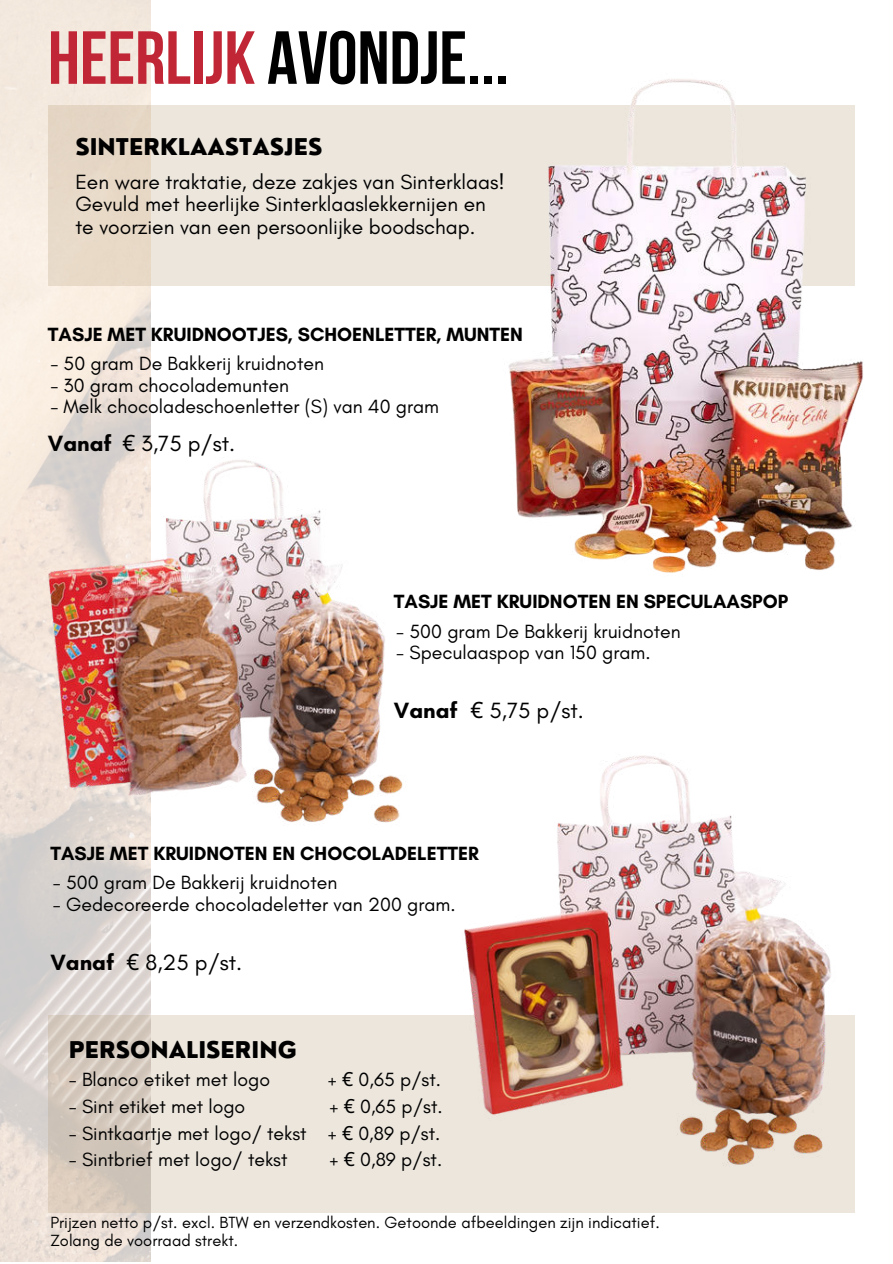
<style>
.page{position:relative;width:893px;height:1264px;background:#fff}
.page>*{position:absolute;margin:0;border:0;box-sizing:border-box;transform-origin:0 0}
.t1{font:75px "Bebas Neue Cyrillic";color:#000}
.t2{font:22.5px "Glacial Indifference";color:#000}
.t3{font:800 22.5px "Nourd";color:#000}
.t4{font:21px/22.5px "Glacial Indifference";color:#000}
.t5{font:19.5px "Glacial Indifference";color:#000}
.t6{font:700 19.5px "Glacial Indifference";color:#000}
.t7{font:16.5px/18px "Glacial Indifference";color:#000}
.s1{color:#c02635}
.s2{font-weight:700}
.s3{font-family:"Noto Sans"}
</style>
<div class="page">
<img style="left:0;top:0;width:151px;height:1261px">
<svg style="left:48px;top:105px;width:386px;height:181px;background:#eae2d6"></svg>
<svg style="left:48px;top:1015px;width:806px;height:197px;background:#e6dfd5"></svg>
<img style="left:0;top:419px;width:403px;height:453px">
<img style="left:423px;top:755px;width:432px;height:428px">
<img style="left:434px;top:79px;width:429px;height:494px">
<h1 class="t1" style="left:48px;top:16px;width:462px"><span class="s1">HEERLIJK</span> AVONDJE...</h1>
<p class="t3" style="left:75px;top:133px;width:248px">SINTERKLAASTASJES</p>
<p class="t4" style="left:75px;top:171px;width:431px">Een ware traktatie, deze zakjes van Sinterklaas!<br>Gevuld met heerlijke Sinterklaaslekkernijen en te voorzien van een persoonlijke boodschap.</p>
<p class="t6" style="left:48px;top:322px;width:476px">TASJE MET KRUIDNOOTJES, SCHOENLETTER, MUNTEN</p>
<p class="t5" style="left:50px;top:353px;width:275px">- 50 gram De Bakkerij kruidnoten</p>
<p class="t5" style="left:50px;top:374px;width:240px">- 30 gram chocolademunten</p>
<p class="t5" style="left:50px;top:395px;width:390px">- Melk chocoladeschoenletter (S) van 40 gram</p>
<p class="t2" style="left:48px;top:431px;width:189px"><span class="s2">Vanaf</span> <span class="s3">€</span> 3,75 p/st.</p>
<p class="t6" style="left:394px;top:589px;width:396px">TASJE MET KRUIDNOTEN EN SPECULAASPOP</p>
<p class="t5" style="left:396px;top:620px;width:286px">- 500 gram De Bakkerij kruidnoten</p>
<p class="t5" style="left:396px;top:641px;width:256px">- Speculaaspop van 150 gram.</p>
<p class="t2" style="left:394px;top:698px;width:191px"><span class="s2">Vanaf</span> <span class="s3">€</span> 5,75 p/st.</p>
<p class="t6" style="left:50px;top:841px;width:430px">TASJE MET KRUIDNOTEN EN CHOCOLADELETTER</p>
<p class="t5" style="left:53px;top:872px;width:286px">- 500 gram De Bakkerij kruidnoten</p>
<p class="t5" style="left:53px;top:893px;width:404px">- Gedecoreerde chocoladeletter van 200 gram.</p>
<p class="t2" style="left:50px;top:950px;width:193px"><span class="s2">Vanaf</span> <span class="s3">€</span> 8,25 p/st.</p>
<p class="t3" style="left:69px;top:1036px;width:229px">PERSONALISERING</p>
<p class="t5" style="left:69px;top:1068px;width:203px">- Blanco etiket met logo</p>
<p class="t5" style="left:328px;top:1068px;width:115px">+ <span class="s3">€</span> 0,65 p/st.</p>
<p class="t5" style="left:69px;top:1095px;width:178px">- Sint etiket met logo</p>
<p class="t5" style="left:329px;top:1095px;width:115px">+ <span class="s3">€</span> 0,65 p/st.</p>
<p class="t5" style="left:69px;top:1122px;width:373px">- Sintkaartje met logo/ tekst + <span class="s3">€</span> 0,89 p/st.</p>
<p class="t5" style="left:69px;top:1149px;width:220px">- Sintbrief met logo/ tekst</p>
<p class="t5" style="left:329px;top:1149px;width:114px">+ <span class="s3">€</span> 0,89 p/st.</p>
<p class="t7" style="left:50px;top:1213px;width:610px">Prijzen netto p/st. excl. BTW en verzendkosten. Getoonde afbeeldingen zijn indicatief.<br>Zolang de voorraad strekt.</p>
</div>
